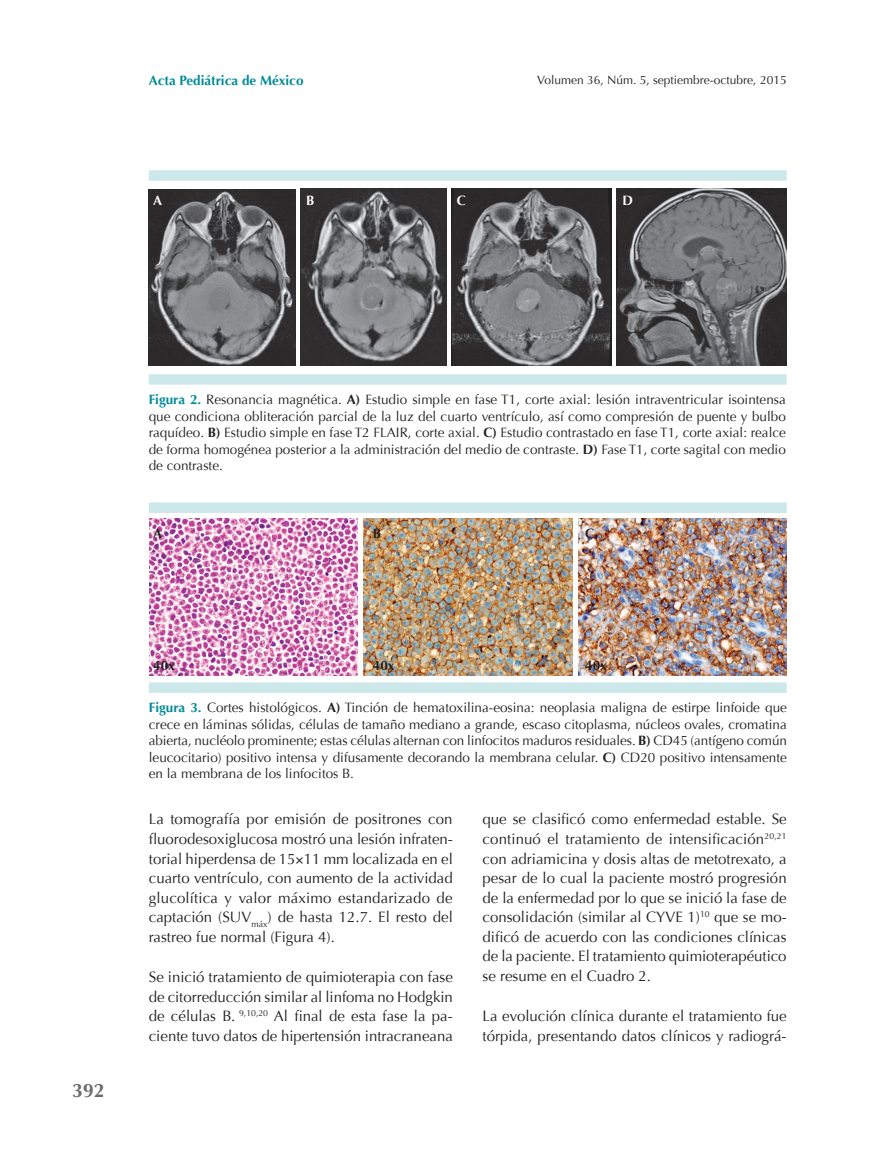
<style>
.page{position:relative;width:893px;height:1149px;background:#fff}
.page>*{position:absolute;margin:0;border:0;box-sizing:border-box;transform-origin:0 0}
.t1{font:700 19.5px "Optima";color:#6c6d70}
.t2{font:15px/19.5px "Optima";color:#231f20;text-align:justify}
.t3{font:13.5px/16.5px "Optima";color:#231f20;text-align:justify}
.t4{font:700 13.5px "Optima";color:#008b9a}
.t5{font:700 13.5px "Optima";color:#231f20}
.t6{font:700 13.5px "Optima";color:#fff}
.t7{font:12px "Optima";color:#231f20}
.s1{font-weight:700;color:#008b9a}
.s2{font-weight:700}
</style>
<div class="page">
<img style="left:149px;top:518px;width:208px;height:157px">
<img style="left:364px;top:518px;width:208px;height:157px">
<img style="left:579px;top:518px;width:208px;height:157px">
<div style="left:149px;top:170px;width:638px;height:11px;background:#cde8eb"></div>
<div style="left:149px;top:374px;width:638px;height:10px;background:#cde8eb"></div>
<img style="left:149px;top:189px;width:147px;height:176px">
<img style="left:300px;top:188px;width:146px;height:177px">
<img style="left:451px;top:188px;width:161px;height:177px">
<img style="left:617px;top:188px;width:170px;height:177px">
<div style="left:149px;top:502px;width:638px;height:11px;background:#cde8eb"></div>
<div style="left:149px;top:682px;width:638px;height:10px;background:#cde8eb"></div>
<p class="t4" style="left:149px;top:73px;width:156px">Acta Pediátrica de México</p>
<p class="t7" style="left:537px;top:73px;width:251px">Volumen 36, Núm. 5, septiembre-octubre, 2015</p>
<p class="t6" style="left:153px;top:193px;width:11px">A</p>
<p class="t6" style="left:306px;top:193px;width:10px">B</p>
<p class="t6" style="left:457px;top:193px;width:11px">C</p>
<p class="t6" style="left:623px;top:193px;width:12px">D</p>
<p class="t3" style="left:149px;top:391px;width:639px"><span class="s1">Figura 2.</span> Resonancia magnética. <span class="s2">A)</span> Estudio simple en fase T1, corte axial: lesión intraventricular isointensa que condiciona obliteración parcial de la luz del cuarto ventrículo, así como compresión de puente y bulbo raquídeo. <span class="s2">B)</span> Estudio simple en fase T2 FLAIR, corte axial. <span class="s2">C)</span> Estudio contrastado en fase T1, corte axial: realce de forma homogénea posterior a la administración del medio de contraste. <span class="s2">D)</span> Fase T1, corte sagital con medio de contraste.</p>
<p class="t5" style="left:153px;top:525px;width:11px">A</p>
<p class="t5" style="left:373px;top:525px;width:10px">B</p>
<p class="t5" style="left:585px;top:525px;width:11px">C</p>
<h1 class="t1" style="left:72px;top:1079px;width:34px">392</h1>
<p class="t5" style="left:153px;top:657px;width:23px">40x</p>
<p class="t5" style="left:373px;top:657px;width:23px">40x</p>
<p class="t5" style="left:585px;top:657px;width:23px">40x</p>
<p class="t3" style="left:149px;top:699px;width:640px"><span class="s1">Figura 3.</span> Cortes histológicos. <span class="s2">A)</span> Tinción de hematoxilina-eosina: neoplasia maligna de estirpe linfoide que crece en láminas sólidas, células de tamaño mediano a grande, escaso citoplasma, núcleos ovales, cromatina abierta, nucléolo prominente; estas células alternan con linfocitos maduros residuales. <span class="s2">B)</span> CD45 (antígeno común leucocitario) positivo intensa y difusamente decorando la membrana celular. <span class="s2">C)</span> CD20 positivo intensamente en la membrana de los linfocitos B.</p>
<p class="t2" style="left:149px;top:809px;width:306px">La tomografía por emisión de positrones con fluorodesoxiglucosa mostró una lesión infraten&shy;torial hiperdensa de 15 11 mm localizada en el cuarto ventrículo, con aumento de la actividad glucolítica y valor máximo estandarizado de captación (SUV<sub>máx</sub>) de hasta 12.7. El resto del rastreo fue normal (Figura 4).</p>
<p class="t2" style="left:149px;top:967px;width:306px">Se inició tratamiento de quimioterapia con fase de citorreducción similar al linfoma no Hodgkin de células B. <sup>9,10,20</sup> Al final de esta fase la pa&shy;ciente tuvo datos de hipertensión intracraneana</p>
<p class="t2" style="left:483px;top:809px;width:306px">que se clasificó como enfermedad estable. Se continuó el tratamiento de intensificación<sup>20,21 </sup>con adriamicina y dosis altas de metotrexato, a pesar de lo cual la paciente mostró progresión de la enfermedad por lo que se inició la fase de consolidación (similar al CYVE 1)<sup>10</sup> que se mo&shy;dificó de acuerdo con las condiciones clínicas de la paciente. El tratamiento quimioterapéutico se resume en el Cuadro 2.</p>
<p class="t2" style="left:483px;top:1006px;width:306px">La evolución clínica durante el tratamiento fue tórpida, presentando datos clínicos y radiográ-</p>
</div>
